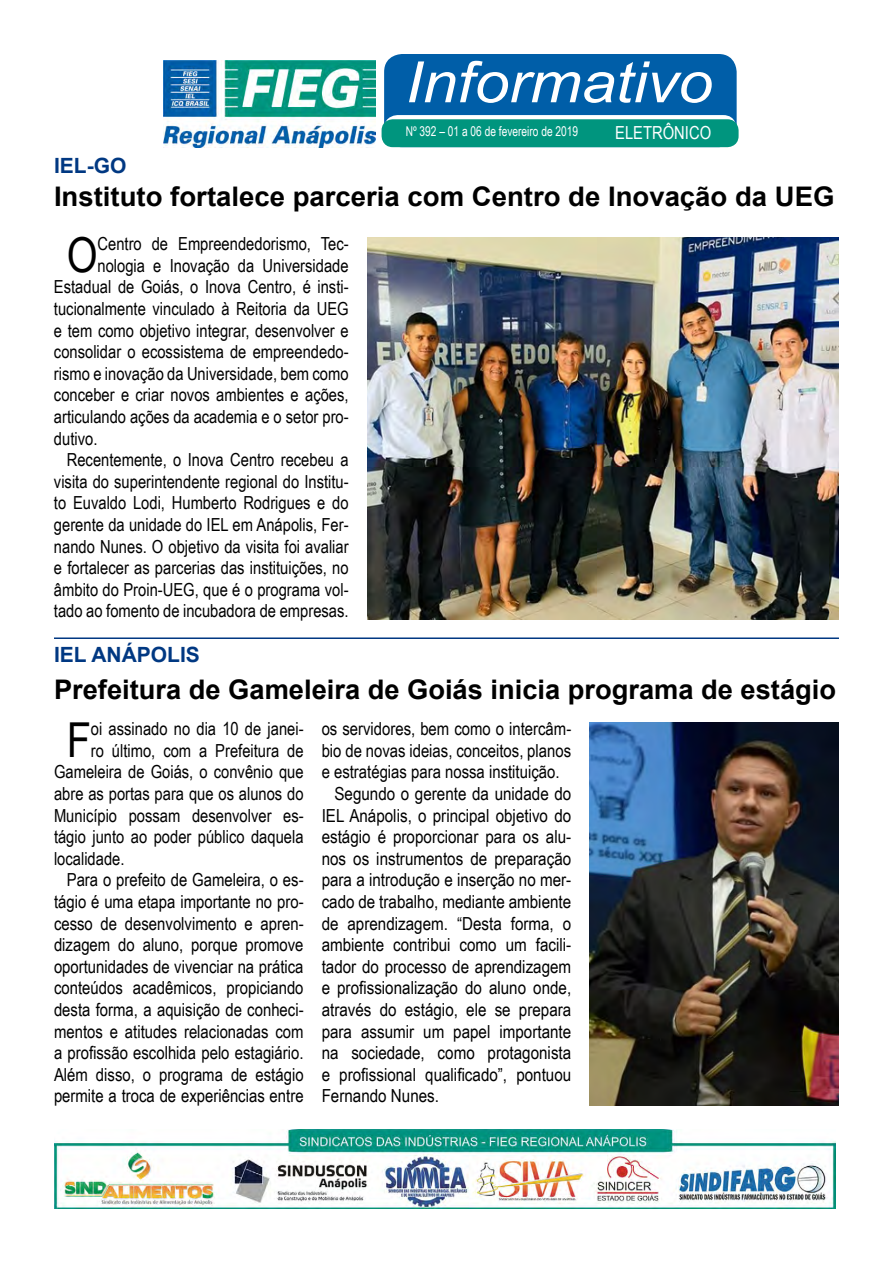
<style>
.page{position:relative;width:893px;height:1263px;background:#fff}
.page>*{position:absolute;margin:0;border:0;box-sizing:border-box;transform-origin:0 0}
.t1{font:italic 57px "Arial";color:#fff;scale:1.09 1}
.t2{font:48.15px "Arial Narrow";color:#000}
.t3{font:700 27px "Arial";color:#000}
.t4{font:700 21px "Arial";color:#003882}
.t5{font:18px "Arial Narrow";color:#000}
.t6{font:18px "Arial Narrow";color:#fff}
.t7{font:13.5px "Arial Narrow";color:#fff;scale:.92 1}
</style>
<div class="page">
<img style="left:54px;top:1129px;width:782px;height:80px">
<img style="left:589px;top:722px;width:250px;height:383px">
<img style="left:367px;top:237px;width:472px;height:383px">
<hr style="left:54px;top:637px;width:785px;height:2px;background:#003882">
<div style="left:384px;top:54px;width:353px;height:93px;background:#005ea8;border-radius:18px"></div>
<div style="left:384px;top:115px;width:353px;height:32px;background:#fff;border-radius:13px"></div>
<img style="left:163px;top:61px;width:213px;height:86px">
<div style="left:384px;top:122px;width:352px;height:23px;background:#00957e;border-radius:9px"></div>
<div style="left:382px;top:119px;width:357px;height:28px;border:4px solid #00957e;border-radius:9px"></div>
<h1 class="t1" style="left:405px;top:45px;width:283px">Informativo</h1>
<p class="t7" style="left:406px;top:121px;width:189px">Nº 392 – 01 a 06 de fevereiro de 2019</p>
<p class="t6" style="left:615px;top:120px;width:97px">ELETRÔNICO</p>
<p class="t4" style="left:54px;top:150px;width:74px">IEL-GO</p>
<h3 class="t3" style="left:54px;top:177px;width:782px">Instituto fortalece parceria com Centro de Inovação da UEG</h3>
<h2 class="t2" style="left:67px;top:219px;width:32px">O</h2>
<p class="t5" style="left:98px;top:231px;width:253px">Centro de Empreendedorismo, Tec-</p>
<p class="t5" style="left:98px;top:252px;width:253px">nologia e Inovação da Universidade</p>
<p class="t5" style="left:54px;top:274px;width:296px">Estadual de Goiás, o Inova Centro, é insti-</p>
<p class="t5" style="left:54px;top:295px;width:296px">tucionalmente vinculado à Reitoria da UEG</p>
<p class="t5" style="left:54px;top:317px;width:296px">e tem como objetivo integrar, desenvolver e</p>
<p class="t5" style="left:54px;top:339px;width:296px">consolidar o ecossistema de empreendedo-</p>
<p class="t5" style="left:54px;top:360px;width:296px">rismo e inovação da Universidade, bem como</p>
<p class="t5" style="left:54px;top:382px;width:296px">conceber e criar novos ambientes e ações,</p>
<p class="t5" style="left:54px;top:403px;width:296px">articulando ações da academia e o setor pro-</p>
<p class="t5" style="left:54px;top:425px;width:45px">dutivo.</p>
<p class="t5" style="left:67px;top:447px;width:283px">Recentemente, o Inova Centro recebeu a</p>
<p class="t5" style="left:54px;top:468px;width:296px">visita do superintendente regional do Institu-</p>
<p class="t5" style="left:54px;top:490px;width:296px">to Euvaldo Lodi, Humberto Rodrigues e do</p>
<p class="t5" style="left:54px;top:511px;width:296px">gerente da unidade do IEL em Anápolis, Fer-</p>
<p class="t5" style="left:54px;top:533px;width:296px">nando Nunes. O objetivo da visita foi avaliar</p>
<p class="t5" style="left:54px;top:555px;width:296px">e fortalecer as parcerias das instituições, no</p>
<p class="t5" style="left:54px;top:576px;width:296px">âmbito do Proin-UEG, que é o programa vol-</p>
<p class="t5" style="left:54px;top:598px;width:296px">tado ao fomento de incubadora de empresas.</p>
<p class="t4" style="left:54px;top:640px;width:147px">IEL ANÁPOLIS</p>
<h3 class="t3" style="left:54px;top:670px;width:784px">Prefeitura de Gameleira de Goiás inicia programa de estágio</h3>
<h2 class="t2" style="left:67px;top:704px;width:26px">F</h2>
<p class="t5" style="left:91px;top:716px;width:214px">oi assinado no dia 10 de janei-</p>
<p class="t5" style="left:322px;top:716px;width:251px">os servidores, bem como o intercâm-</p>
<p class="t5" style="left:322px;top:737px;width:251px">bio de novas ideias, conceitos, planos</p>
<p class="t5" style="left:322px;top:759px;width:239px">e estratégias para nossa instituição.</p>
<p class="t5" style="left:334px;top:780px;width:238px">Segundo o gerente da unidade do</p>
<p class="t5" style="left:322px;top:802px;width:251px">IEL Anápolis, o principal objetivo do</p>
<p class="t5" style="left:322px;top:824px;width:251px">estágio é proporcionar para os alu-</p>
<p class="t5" style="left:322px;top:845px;width:251px">nos os instrumentos de preparação</p>
<p class="t5" style="left:322px;top:867px;width:251px">para a introdução e inserção no mer-</p>
<p class="t5" style="left:322px;top:888px;width:251px">cado de trabalho, mediante ambiente</p>
<p class="t5" style="left:322px;top:910px;width:251px">de aprendizagem. “Desta forma, o</p>
<p class="t5" style="left:322px;top:932px;width:251px">ambiente contribui como um facili-</p>
<p class="t5" style="left:322px;top:953px;width:251px">tador do processo de aprendizagem</p>
<p class="t5" style="left:322px;top:975px;width:251px">e profissionalização do aluno onde,</p>
<p class="t5" style="left:322px;top:996px;width:251px">através do estágio, ele se prepara</p>
<p class="t5" style="left:322px;top:1018px;width:251px">para assumir um papel importante</p>
<p class="t5" style="left:322px;top:1040px;width:251px">na sociedade, como protagonista</p>
<p class="t5" style="left:322px;top:1061px;width:251px">e profissional qualificado”, pontuou</p>
<p class="t5" style="left:322px;top:1083px;width:119px">Fernando Nunes.</p>
<p class="t5" style="left:91px;top:737px;width:214px">ro último, com a Prefeitura de</p>
<p class="t5" style="left:54px;top:759px;width:251px">Gameleira de Goiás, o convênio que</p>
<p class="t5" style="left:54px;top:780px;width:251px">abre as portas para que os alunos do</p>
<p class="t5" style="left:54px;top:802px;width:251px">Município possam desenvolver es-</p>
<p class="t5" style="left:54px;top:824px;width:251px">tágio junto ao poder público daquela</p>
<p class="t5" style="left:54px;top:845px;width:72px">localidade.</p>
<p class="t5" style="left:67px;top:867px;width:238px">Para o prefeito de Gameleira, o es-</p>
<p class="t5" style="left:54px;top:888px;width:251px">tágio é uma etapa importante no pro-</p>
<p class="t5" style="left:54px;top:910px;width:251px">cesso de desenvolvimento e apren-</p>
<p class="t5" style="left:54px;top:932px;width:251px">dizagem do aluno, porque promove</p>
<p class="t5" style="left:54px;top:953px;width:251px">oportunidades de vivenciar na prática</p>
<p class="t5" style="left:54px;top:975px;width:251px">conteúdos acadêmicos, propiciando</p>
<p class="t5" style="left:54px;top:996px;width:251px">desta forma, a aquisição de conheci-</p>
<p class="t5" style="left:54px;top:1018px;width:251px">mentos e atitudes relacionadas com</p>
<p class="t5" style="left:54px;top:1040px;width:251px">a profissão escolhida pelo estagiário.</p>
<p class="t5" style="left:54px;top:1061px;width:251px">Além disso, o programa de estágio</p>
<p class="t5" style="left:54px;top:1083px;width:251px">permite a troca de experiências entre</p>
</div>
